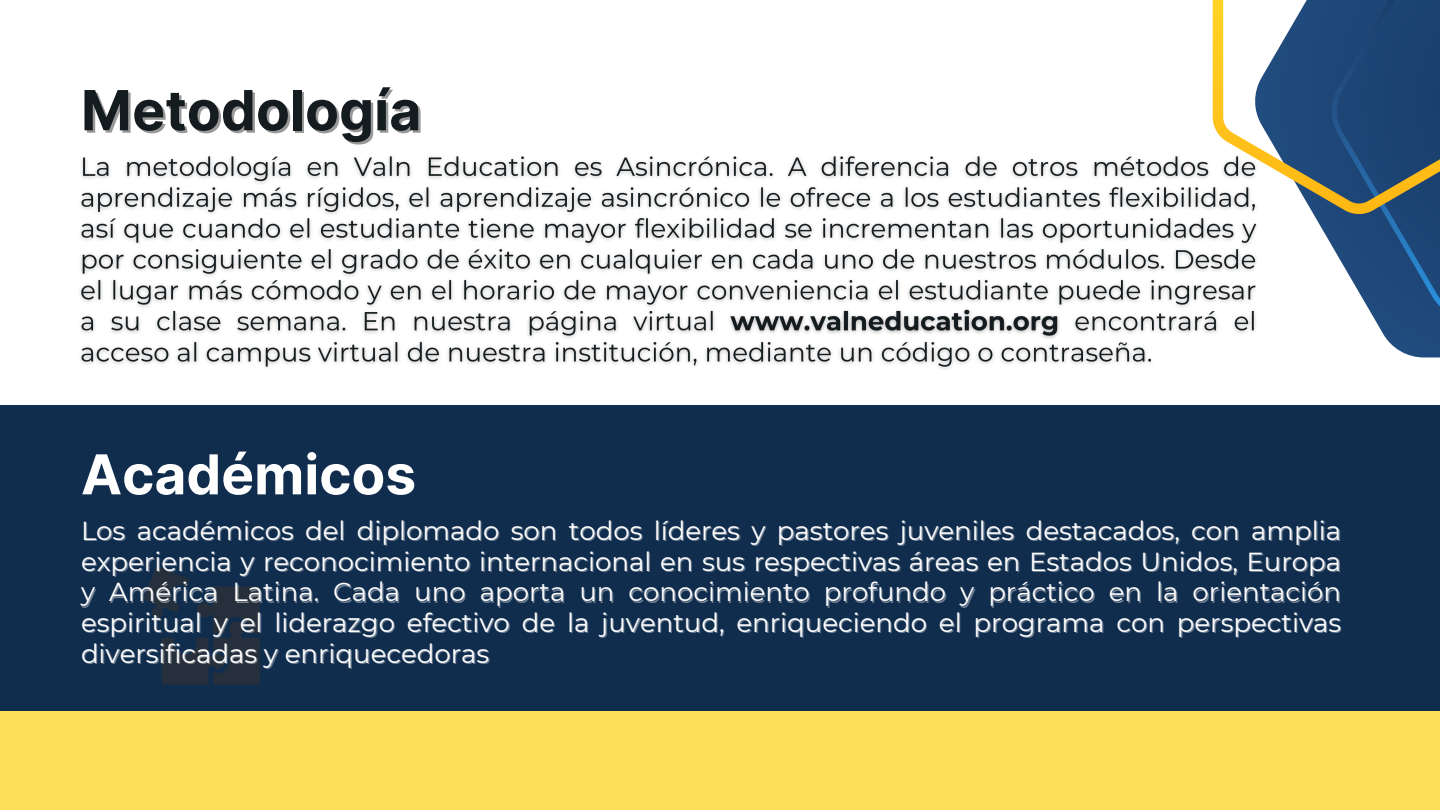
<style>
.page{position:relative;width:1440px;height:810px;background:#fff}
.page>*{position:absolute;margin:0;border:0;box-sizing:border-box;transform-origin:0 0}
.t1{font:700 55.4px "Inter";color:#151c20}
.t2{font:700 55px "Inter";color:#fff}
.t3{font:26px/30.8px "Montserrat";color:#fff;text-align:justify}
</style>
<div class="page">
<div style="left:0;top:405px;width:1440px;height:405px;background:#112d4e"></div>
<svg style="left:144px;top:567px;width:116px;height:118px"></svg>
<img style="left:79px;top:156px;width:1176px;height:213px">
<svg style="left:1330px;top:215px;width:110px;height:105px"></svg>
<svg style="left:1213px;top:0;width:227px;height:215px"></svg>
<div style="left:0;top:711px;width:1440px;height:99px;background:#ffde59"></div>
<p class="t1" style="left:81px;top:77px;width:342px">Metodología</p>
<h1 class="t2" style="left:81px;top:441px;width:337px">Académicos</h1>
<h1 class="t3" style="left:81px;top:515px;width:1262px">Los académicos del diplomado son todos líderes y pastores juveniles destacados, con amplia</h1>
<p class="t3" style="left:81px;top:546px;width:1262px">experiencia y reconocimiento internacional en sus respectivas áreas en Estados Unidos, Europa</p>
<p class="t3" style="left:81px;top:577px;width:1262px">y América Latina. Cada uno aporta un conocimiento profundo y práctico en la orientación espiritual y el liderazgo efectivo de la juventud, enriqueciendo el programa con perspectivas diversificadas y enriquecedoras</p>
</div>
